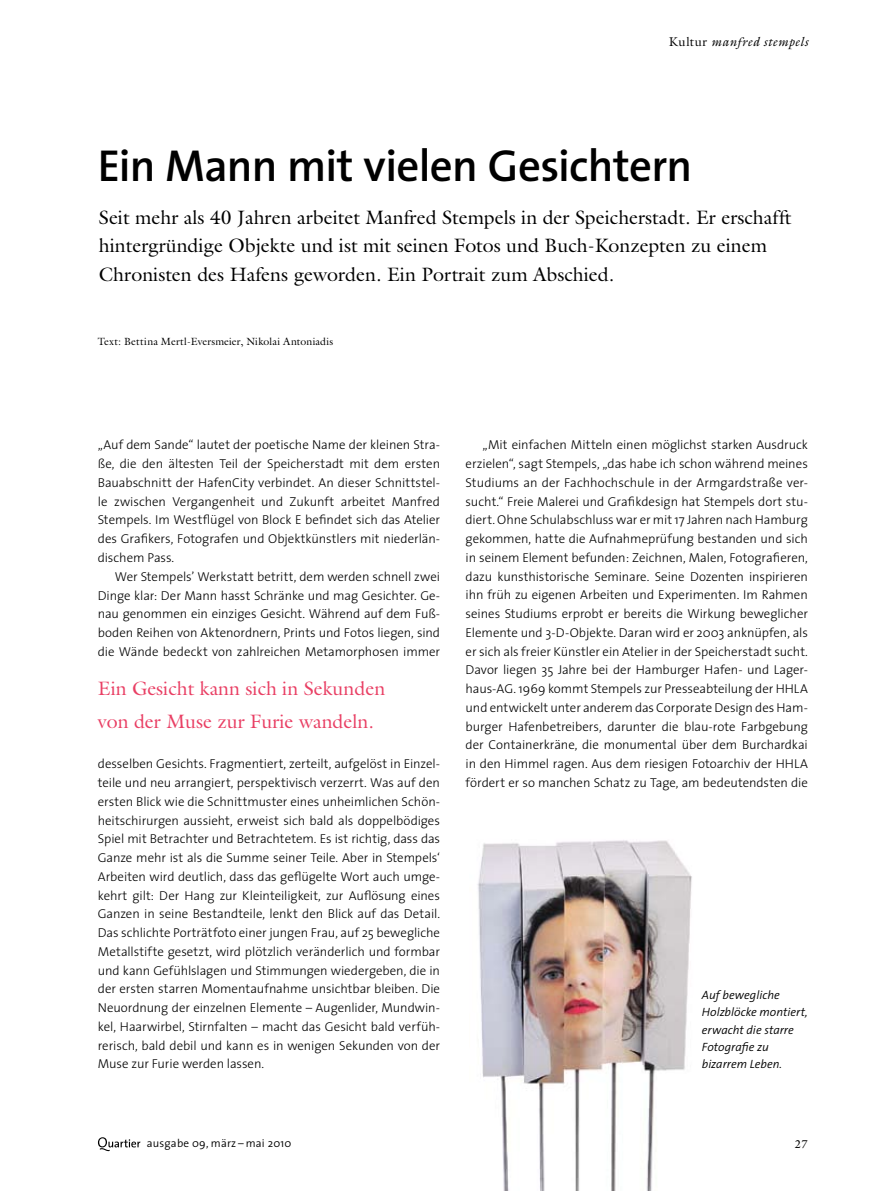
<style>
.page{position:relative;width:893px;height:1191px;background:#fff}
.page>*{position:absolute;margin:0;border:0;box-sizing:border-box;transform-origin:0 0}
.t1{font:600 45px "The Sans";letter-spacing:-.015em;color:#000}
.t2{font:19.5px/28.5px "Galliard";color:#000}
.t3{font:19.5px/33px "Galliard";color:#e93f64}
.t4{font:300 12.9px/18.8px "The Sans";letter-spacing:-.005em;color:#000;text-align:justify}
.t5{font:italic 12.75px "Galliard";letter-spacing:.03em;color:#000}
.t6{font:italic 300 12px/17.2px "The Sans";color:#000}
.t7{font:11.4px "Galliard";color:#000}
.t8{font:300 11.25px "The Sans";letter-spacing:.02em;color:#000}
.t9{font:10.5px "Galliard";letter-spacing:.01em;color:#000}
.s1{font-style:normal}
</style>
<div class="page">
<img style="left:477px;top:840px;width:215px;height:351px">
<svg style="left:98px;top:1137px;width:42px;height:14px"></svg>
<p class="t5" style="left:669px;top:33px;width:140px"><span class="s1">Kultur</span> manfred stempels</p>
<h1 class="t1" style="left:98px;top:128px;width:596px">Ein Mann mit vielen Gesichtern</h1>
<h2 class="t2" style="left:99px;top:202px;width:694px">Seit mehr als 40 Jahren arbeitet Manfred Stempels in der Speicherstadt. Er erschafft hintergründige Objekte und ist mit seinen Fotos und Buch-Konzepten zu einem<br>Chronisten des Hafens geworden. Ein Portrait zum Abschied.</h2>
<p class="t9" style="left:98px;top:335px;width:237px">Text: Bettina Mertl-Eversmeier, Nikolai Antoniadis</p>
<p class="t4" style="left:98px;top:435px;width:344px">„Auf dem Sande“ lautet der poetische Name der kleinen Stra&shy;ße, die den ältesten Teil der Speicherstadt mit dem ersten Bauabschnitt der HafenCity verbindet. An dieser Schnittstel&shy;le zwischen Vergangenheit und Zukunft arbeitet Manfred Stempels. Im Westflügel von Block E befindet sich das Atelier des Grafikers, Fotografen und Objektkünstlers mit niederlän&shy;dischem Pass.</p>
<p class="t4" style="left:98px;top:566px;width:344px;text-indent:17px">Wer Stempels’ Werkstatt betritt, dem werden schnell zwei Dinge klar: Der Mann hasst Schränke und mag Gesichter. Ge&shy;nau genommen ein einziges Gesicht. Während auf dem Fuß&shy;boden Reihen von Aktenordnern, Prints und Fotos liegen, sind die Wände bedeckt von zahlreichen Metamorphosen immer</p>
<h2 class="t3" style="left:98px;top:672px;width:289px">Ein Gesicht kann sich in Sekunden von der Muse zur Furie wandeln.</h2>
<p class="t4" style="left:98px;top:754px;width:344px">desselben Gesichts. Fragmentiert, zerteilt, aufgelöst in Einzel&shy;teile und neu arrangiert, perspektivisch verzerrt. Was auf den ersten Blick wie die Schnittmuster eines unheimlichen Schön&shy;heitschirurgen aussieht, erweist sich bald als doppelbödiges Spiel mit Betrachter und Betrachtetem. Es ist richtig, dass das Ganze mehr ist als die Summe seiner Teile. Aber in Stempels‘ Arbeiten wird deutlich, dass das geflügelte Wort auch umge&shy;kehrt gilt: Der Hang zur Kleinteiligkeit, zur Auflösung eines Ganzen in seine Bestandteile, lenkt den Blick auf das Detail.<br>Das schlichte Porträtfoto einer jungen Frau, auf 25 bewegliche Metallstifte gesetzt, wird plötzlich veränderlich und formbar und kann Gefühlslagen und Stimmungen wiedergeben, die in der ersten starren Momentaufnahme unsichtbar bleiben. Die Neuordnung der einzelnen Elemente – Augenlider, Mundwin&shy;kel, Haarwirbel, Stirnfalten – macht das Gesicht bald verfüh&shy;rerisch, bald debil und kann es in wenigen Sekunden von der Muse zur Furie werden lassen.</p>
<p class="t4" style="left:466px;top:435px;width:344px;text-indent:17px">„Mit einfachen Mitteln einen möglichst starken Ausdruck erzielen“, sagt Stempels, „das habe ich schon während meines Studiums an der Fachhochschule in der Armgardstraße ver&shy;sucht.“ Freie Malerei und Grafikdesign hat Stempels dort stu&shy;diert. Ohne Schulabschluss war er mit 17 Jahren nach Hamburg gekommen, hatte die Aufnahmeprüfung bestanden und sich in seinem Element befunden: Zeichnen, Malen, Fotografieren, dazu kunsthistorische Seminare. Seine Dozenten inspirieren ihn früh zu eigenen Arbeiten und Experimenten. Im Rahmen seines Studiums erprobt er bereits die Wirkung beweglicher Elemente und 3-D-Objekte. Daran wird er 2003 anknüpfen, als er sich als freier Künstler ein Atelier in der Speicherstadt sucht.<br>Davor liegen 35 Jahre bei der Hamburger Hafen- und Lager&shy;haus-AG. 1969 kommt Stempels zur Presseabteilung der HHLA und entwickelt unter anderem das Corporate Design des Ham&shy;burger Hafenbetreibers, darunter die blau-rote Farbgebung der Containerkräne, die monumental über dem Burchardkai in den Himmel ragen. Aus dem riesigen Fotoarchiv der HHLA fördert er so manchen Schatz zu Tage, am bedeutendsten die</p>
<p class="t6" style="left:702px;top:986px;width:107px">Auf bewegliche<br>Holzblöcke montiert, erwacht die starre<br>Fotografie zu bizarrem Leben.</p>
<p class="t8" style="left:147px;top:1134px;width:146px">ausgabe 09, märz – mai 2010</p>
<p class="t7" style="left:795px;top:1136px;width:14px">27</p>
</div>
